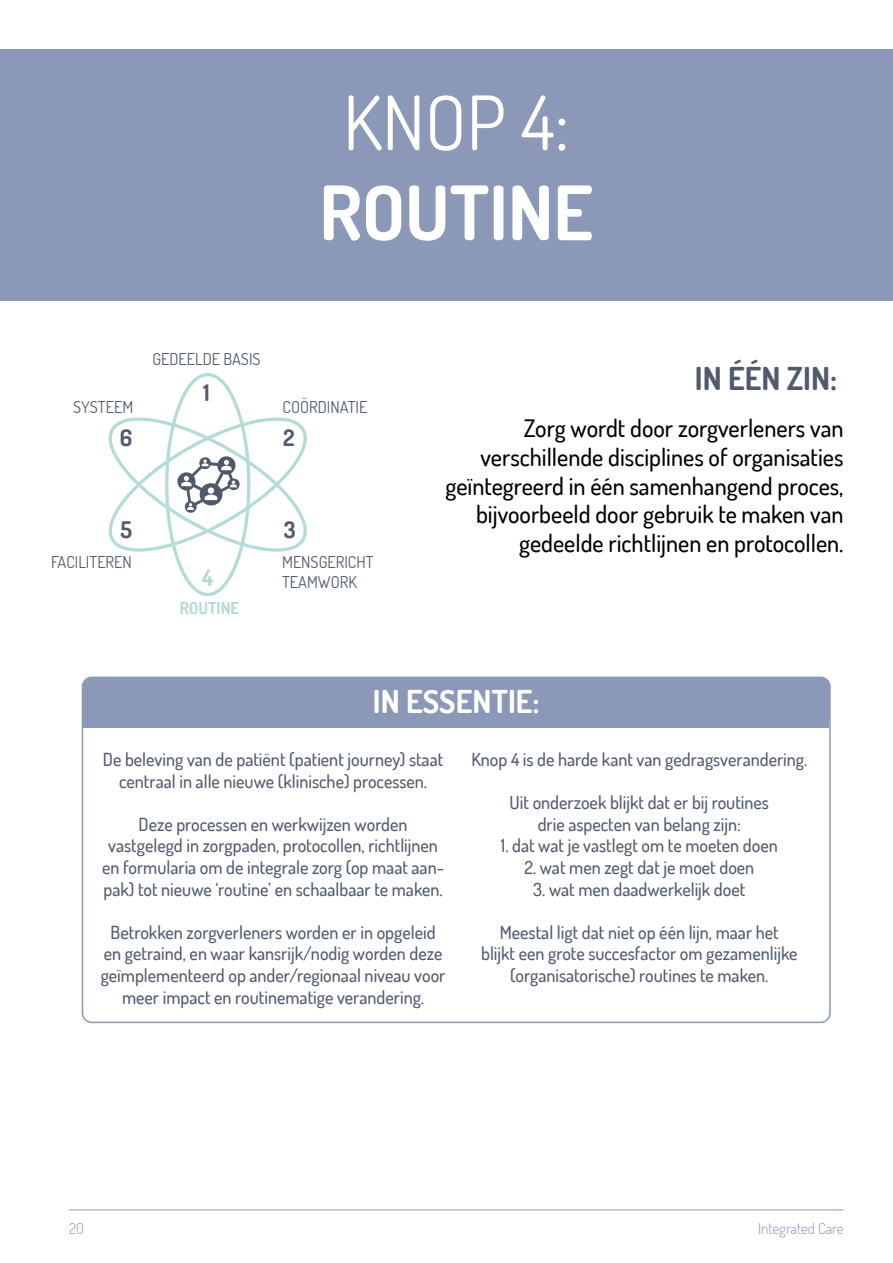
<style>
.page{position:relative;width:893px;height:1263px;background:#fff}
.page>*{position:absolute;margin:0;border:0;box-sizing:border-box;transform-origin:0 0}
.t1{font:700 75px "Dosis";color:#fff}
.t2{font:75px "Dosis";color:#fff}
.t3{font:700 31.5px "Dosis";color:#fff}
.t4{font:700 31.5px "Dosis";color:#515a6d}
.t5{font:500 24px/28.8px "Dosis";color:#000;text-align:right}
.t6{font:700 22.8px "Dosis";color:#515a6c}
.t7{font:700 22.8px "Dosis";color:#b2dbd7}
.t8{font:500 18px/21.6px "Dosis";color:#515a6d;text-align:center}
.t9{font:16.35px/19.5px "Dosis";color:#515a6c}
.t10{font:700 16.35px "Dosis";color:#b2dbd7}
.t11{font:300 15px "Dosis";color:#8b98b8}
</style>
<div class="page">
<div style="left:82px;top:677px;width:748px;height:51px;background:#8b98b8;border-radius:10px"></div>
<div style="left:83px;top:704px;width:746px;height:24px;background:#8b98b8"></div>
<svg style="left:108px;top:405px;width:199px;height:159px"></svg>
<hr style="left:69px;top:1210px;width:774px;height:1px;background:#8b98b8">
<div style="left:0;top:50px;width:893px;height:251px;background:#8b98b8"></div>
<h1 class="t2" style="left:343px;top:74px;width:228px">KNOP 4:</h1>
<h1 class="t1" style="left:319px;top:164px;width:275px">ROUTINE</h1>
<p class="t9" style="left:73px;top:397px;width:62px">SYSTEEM</p>
<p class="t6" style="left:120px;top:423px;width:14px">6</p>
<p class="t9" style="left:152px;top:348px;width:110px">GEDEELDE BASIS</p>
<p class="t6" style="left:203px;top:378px;width:8px">1</p>
<p class="t9" style="left:283px;top:397px;width:86px">COÖRDINATIE</p>
<p class="t6" style="left:283px;top:423px;width:13px">2</p>
<p class="t6" style="left:120px;top:515px;width:13px">5</p>
<p class="t9" style="left:51px;top:552px;width:82px">FACILITEREN</p>
<p class="t7" style="left:202px;top:562px;width:13px">4</p>
<p class="t6" style="left:284px;top:515px;width:13px">3</p>
<p class="t9" style="left:282px;top:552px;width:93px">MENSGERICHT<br>TEAMWORK</p>
<h2 class="t4" style="left:695px;top:358px;width:144px">IN ÉÉN ZIN:</h2>
<h3 class="t5" style="left:445px;top:413px;width:399px">Zorg wordt door zorgverleners van verschillende disciplines of organisaties geïntegreerd in één samenhangend proces, bijvoorbeeld door gebruik te maken van gedeelde richtlijnen en protocollen.</h3>
<p class="t10" style="left:180px;top:598px;width:61px">ROUTINE</p>
<h2 class="t3" style="left:373px;top:681px;width:168px">IN ESSENTIE:</h2>
<p class="t8" style="left:103px;top:748px;width:342px">De beleving van de patiënt (patient journey) staat centraal in alle nieuwe (klinische) processen.</p>
<p class="t8" style="left:102px;top:813px;width:344px">Deze processen en werkwijzen worden vastgelegd in zorgpaden, protocollen, richtlijnen en formularia om de integrale zorg (op maat aan&shy;pak) tot nieuwe ‘routine’ en schaalbaar te maken.</p>
<p class="t8" style="left:101px;top:921px;width:346px">Betrokken zorgverleners worden er in opgeleid en getraind, en waar kansrijk/nodig worden deze geïmplementeerd op ander/regionaal niveau voor meer impact en routinematige verandering.</p>
<p class="t8" style="left:471px;top:748px;width:337px">Knop 4 is de harde kant van gedragsverandering.</p>
<p class="t8" style="left:510px;top:791px;width:261px">Uit onderzoek blijkt dat er bij routines drie aspecten van belang zijn:</p>
<p class="t8" style="left:501px;top:834px;width:278px">1. dat wat je vastlegt om te moeten doen</p>
<p class="t8" style="left:524px;top:856px;width:232px">2. wat men zegt dat je moet doen</p>
<p class="t8" style="left:533px;top:878px;width:214px">3. wat men daadwerkelijk doet</p>
<p class="t8" style="left:481px;top:921px;width:318px">Meestal ligt dat niet op één lijn, maar het blijkt een grote succesfactor om gezamenlijke (organisatorische) routines te maken.</p>
<p class="t11" style="left:69px;top:1219px;width:16px">20</p>
<p class="t11" style="left:758px;top:1219px;width:87px">Integrated Care</p>
</div>
